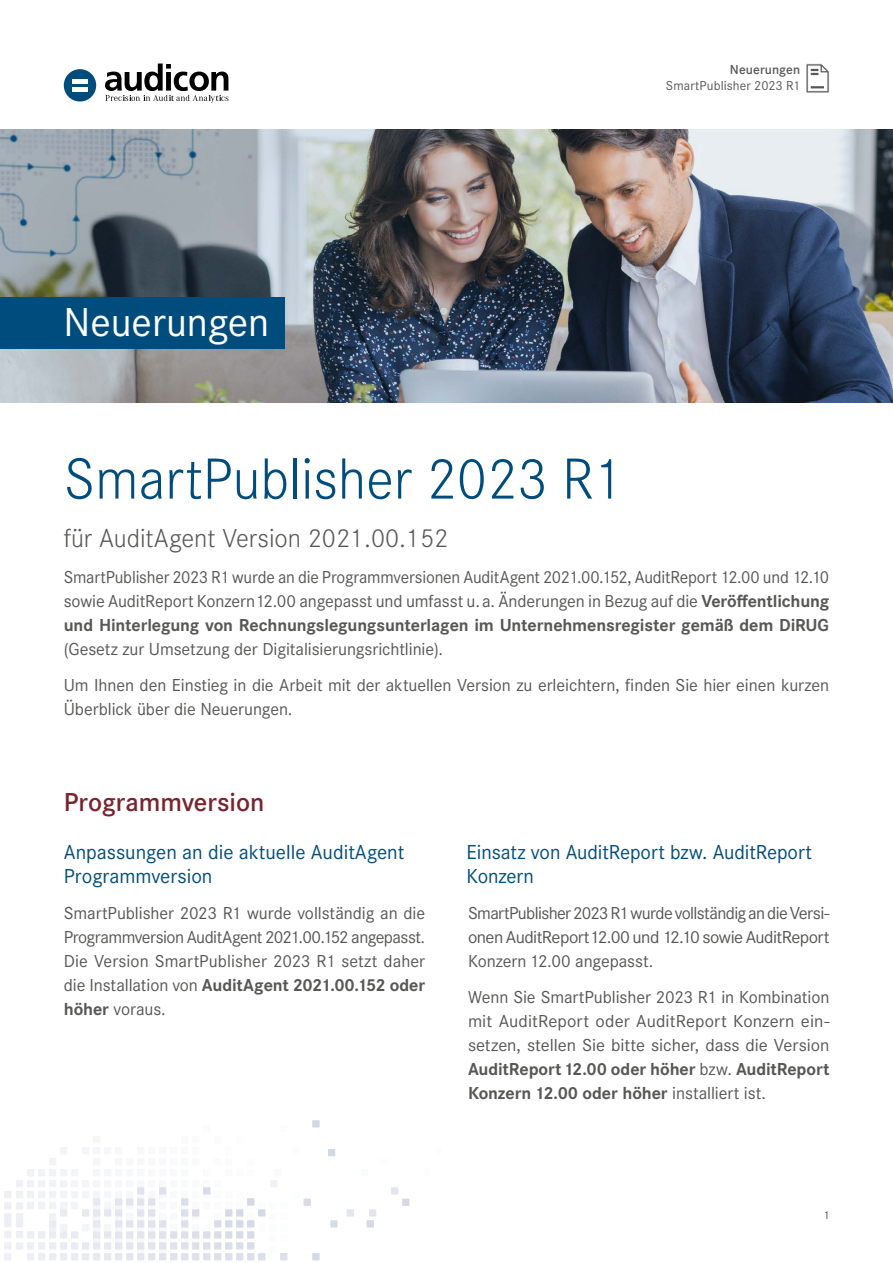
<style>
.page{position:relative;width:893px;height:1263px;background:#fff}
.page>*{position:absolute;margin:0;border:0;box-sizing:border-box;transform-origin:0 0}
.t1{font:300 60px "Corporate S";color:#004d7d}
.t2{font:42px "Corporate S";color:#fff}
.t3{font:300 27px "Corporate S";color:#575756}
.t4{font:600 27px "Corporate S";color:#7a232e}
.t5{font:21px/24px "Corporate S";color:#004d7d}
.t6{font:18px/24px "Corporate S";letter-spacing:-.005em;color:#575756;text-align:justify}
.t7{font:13.5px "Corporate S";letter-spacing:.005em;color:#575756}
.t8{font:600 13.5px "Corporate S";letter-spacing:.01em;color:#575756}
.t9{font:12px "Corporate S";color:#575756}
.s1{font-weight:700}
</style>
<div class="page">
<div style="left:64px;top:69px;width:32px;height:33px;background:#004d7d;border-radius:50%"></div>
<hr style="left:72px;top:80px;width:16px;height:4px;background:#fff">
<hr style="left:72px;top:87px;width:16px;height:4px;background:#fff">
<svg style="left:105px;top:64px;width:123px;height:39px"></svg>
<svg style="left:330px;top:1220px;width:8px;height:7px"></svg>
<svg style="left:328px;top:1149px;width:7px;height:7px"></svg>
<svg style="left:347px;top:1209px;width:7px;height:7px"></svg>
<svg style="left:367px;top:1209px;width:9px;height:18px"></svg>
<svg style="left:391px;top:1187px;width:18px;height:19px"></svg>
<svg style="left:4px;top:1120px;width:316px;height:141px"></svg>
<svg style="left:806px;top:63px;width:24px;height:30px"></svg>
<img style="left:0;top:130px;width:893px;height:273px">
<div style="left:0;top:298px;width:285px;height:51px;background:#004d7d"></div>
<p class="t8" style="left:730px;top:61px;width:72px">Neuerungen</p>
<p class="t7" style="left:666px;top:78px;width:136px">SmartPublisher 2023 R1</p>
<h2 class="t2" style="left:63px;top:299px;width:208px">Neuerungen</h2>
<h1 class="t1" style="left:64px;top:445px;width:562px">SmartPublisher 2023 R1</h1>
<h3 class="t3" style="left:64px;top:522px;width:386px">für AuditAgent Version 2021.00.152</h3>
<p class="t6" style="left:64px;top:565px;width:767px">SmartPublisher 2023 R1 wurde an die Programmversionen AuditAgent 2021.00.152, AuditReport 12.00 und 12.10 sowie AuditReport Konzern 12.00 angepasst und umfasst u. a. Änderungen in Bezug auf die <span class="s1">Veröffentlichung und Hinterlegung von Rechnungslegungsunterlagen im Unternehmensregister gemäß dem DiRUG</span></p>
<p class="t6" style="left:64px;top:631px;width:767px;line-height:36px">(Gesetz zur Umsetzung der Digitalisierungsrichtlinie).<br>Um Ihnen den Einstieg in die Arbeit mit der aktuellen Version zu erleichtern, finden Sie hier einen kurzen</p>
<p class="t6" style="left:64px;top:697px;width:230px">Überblick über die Neuerungen.</p>
<h3 class="t4" style="left:64px;top:786px;width:202px">Programmversion</h3>
<p class="t5" style="left:64px;top:840px;width:342px">Anpassungen an die aktuelle AuditAgent<br>Programmversion</p>
<p class="t6" style="left:64px;top:901px;width:363px">SmartPublisher 2023 R1 wurde vollständig an die Programmversion AuditAgent 2021.00.152 angepasst.<br>Die Version SmartPublisher 2023 R1 setzt daher die Installation von <span class="s1">AuditAgent 2021.00.152 oder höher</span> voraus.</p>
<p class="t5" style="left:467px;top:840px;width:347px">Einsatz von AuditReport bzw. AuditReport<br>Konzern</p>
<p class="t6" style="left:468px;top:901px;width:363px">SmartPublisher 2023 R1 wurde vollständig an die Versi&shy;onen AuditReport 12.00 und 12.10 sowie AuditReport Konzern 12.00 angepasst.</p>
<p class="t6" style="left:468px;top:985px;width:363px">Wenn Sie SmartPublisher 2023 R1 in Kombination mit AuditReport oder AuditReport Konzern ein&shy;setzen, stellen Sie bitte sicher, dass die Version <span class="s1">AuditReport 12.00 oder höher</span> bzw. <span class="s1">AuditReport Konzern 12.00 oder höher</span> installiert ist.</p>
<p class="t9" style="left:823px;top:1208px;width:8px">1</p>
</div>
